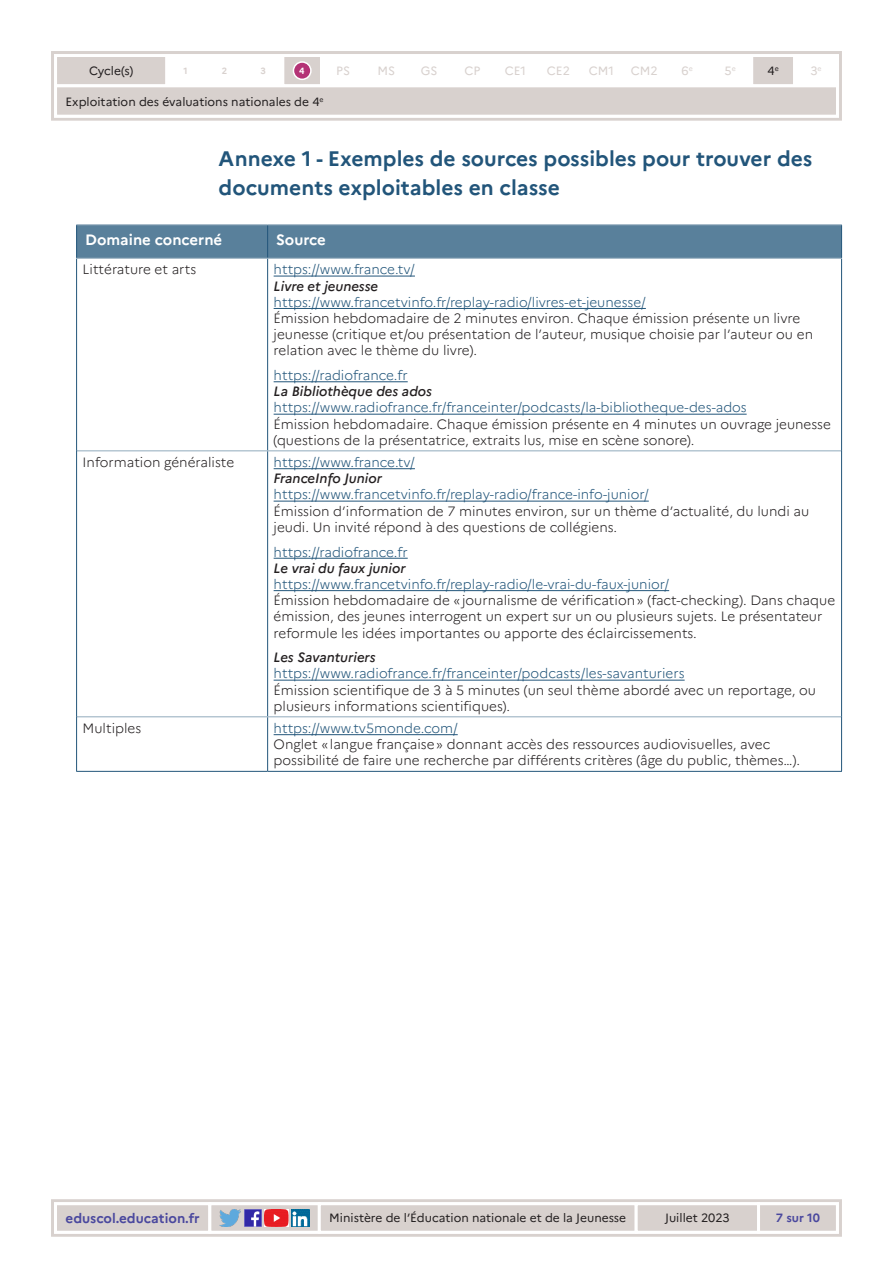
<style>
.page{position:relative;width:893px;height:1263px;background:#fff}
.page>*{position:absolute;margin:0;border:0;box-sizing:border-box;transform-origin:0 0}
._02_titre_1{font:700 21px/28.5px "Marianne";color:#22557a}
.Entête_L1{font:700 15px "Marianne";color:#fff}
.Corps{font:300 13.5px/16.2px "Marianne";color:#231f20}
.Corps-2{font:300 13.5px "Marianne";color:#22557a}
.Corps-3{font:italic 500 13.5px "Marianne";color:#231f20}
.t1{font:700 13.5px "Marianne";color:#4a489e}
.t2{font:12px "Marianne";color:#231f20}
.t3{font:12px "Marianne";color:#d8d1ce}
.t4{font:700 12px "Marianne";color:#4a489e}
.t5{font:700 9px "Marianne";color:#d8d1ce}
.t6{font:700 9px "Marianne";color:#fff}
.t7{font:7.05px "Marianne";color:#d8d1ce}
.t8{font:7.05px "Marianne";color:#231f20}
</style>
<div class="page">
<div style="left:51px;top:1199px;width:791px;height:38px;border:3px solid #d8d1ce"></div>
<svg style="left:52px;top:1201px;width:788px;height:34px"></svg>
<div style="left:51px;top:51px;width:791px;height:70px;border:3px solid #d8d1ce"></div>
<svg style="left:53px;top:53px;width:787px;height:66px"></svg>
<div style="left:77px;top:225px;width:764px;height:33px;background:#59809b"></div>
<hr style="left:267px;top:225px;width:1px;height:33px;background:#22557a">
<hr style="left:267px;top:259px;width:1px;height:191px;background:#22557a">
<hr style="left:267px;top:451px;width:1px;height:265px;background:#22557a">
<hr style="left:267px;top:717px;width:1px;height:54px;background:#22557a">
<hr style="left:77px;top:450px;width:191px;height:1px;background:#91aabc">
<hr style="left:268px;top:450px;width:573px;height:1px;background:#91aabc">
<hr style="left:77px;top:716px;width:191px;height:1px;background:#91aabc">
<hr style="left:268px;top:716px;width:573px;height:1px;background:#91aabc">
<hr style="left:76px;top:259px;width:1px;height:192px;background:#22557a">
<hr style="left:841px;top:259px;width:1px;height:192px;background:#22557a">
<hr style="left:76px;top:451px;width:1px;height:266px;background:#22557a">
<hr style="left:841px;top:451px;width:1px;height:266px;background:#22557a">
<hr style="left:76px;top:717px;width:1px;height:54px;background:#22557a">
<hr style="left:841px;top:717px;width:1px;height:54px;background:#22557a">
<hr style="left:76px;top:771px;width:192px;height:1px;background:#22557a">
<hr style="left:268px;top:771px;width:574px;height:1px;background:#22557a">
<hr style="left:76px;top:224px;width:192px;height:1px;background:#91aabc">
<hr style="left:268px;top:224px;width:574px;height:1px;background:#91aabc">
<hr style="left:76px;top:258px;width:192px;height:1px;background:#91aabc">
<hr style="left:268px;top:258px;width:574px;height:1px;background:#91aabc">
<hr style="left:76px;top:225px;width:1px;height:33px;background:#22557a">
<hr style="left:841px;top:225px;width:1px;height:33px;background:#22557a">
<hr style="left:274px;top:276px;width:141px;height:1px;background:#22557a">
<hr style="left:274px;top:308px;width:372px;height:1px;background:#22557a">
<hr style="left:274px;top:381px;width:134px;height:1px;background:#22557a">
<hr style="left:274px;top:414px;width:473px;height:1px;background:#22557a">
<hr style="left:274px;top:468px;width:141px;height:1px;background:#22557a">
<hr style="left:274px;top:501px;width:375px;height:1px;background:#22557a">
<hr style="left:274px;top:558px;width:134px;height:1px;background:#22557a">
<hr style="left:274px;top:590px;width:395px;height:1px;background:#22557a">
<hr style="left:274px;top:680px;width:411px;height:1px;background:#22557a">
<hr style="left:274px;top:734px;width:184px;height:1px;background:#22557a">
<p class="t2" style="left:89px;top:64px;width:46px">Cycle(s)</p>
<p class="t5" style="left:184px;top:65px;width:6px">1</p>
<p class="t3" style="left:336px;top:64px;width:15px">PS</p>
<p class="t3" style="left:377px;top:64px;width:19px">MS</p>
<p class="t3" style="left:421px;top:64px;width:18px">GS</p>
<p class="t3" style="left:464px;top:64px;width:17px">CP</p>
<p class="t3" style="left:505px;top:64px;width:23px">CE1</p>
<p class="t3" style="left:589px;top:64px;width:27px">CM1</p>
<p class="t3" style="left:725px;top:64px;width:9px">5</p>
<p class="t3" style="left:681px;top:64px;width:13px">6<sup>e</sup></p>
<p class="t3" style="left:810px;top:64px;width:13px">3<sup>e</sup></p>
<p class="t3" style="left:547px;top:64px;width:25px">CE2</p>
<p class="t8" style="left:775px;top:64px;width:6px">e</p>
<p class="t3" style="left:631px;top:64px;width:28px">CM2</p>
<p class="t7" style="left:732px;top:64px;width:6px">e</p>
<p class="t2" style="left:767px;top:64px;width:9px">4</p>
<p class="t5" style="left:222px;top:65px;width:7px">2</p>
<p class="t5" style="left:260px;top:65px;width:7px">3</p>
<p class="t6" style="left:299px;top:65px;width:7px">4</p>
<p class="t2" style="left:66px;top:94px;width:260px">Exploitation des évaluations nationales de 4<sup>e</sup></p>
<p class="_02_titre_1" style="left:219px;top:144px;width:595px">Annexe 1 - Exemples de sources possibles pour trouver des documents exploitables en classe</p>
<p class="Entête_L1" style="left:85px;top:230px;width:139px">Domaine concerné</p>
<p class="Entête_L1" style="left:276px;top:230px;width:51px">Source</p>
<p class="Corps" style="left:83px;top:261px;width:115px">Littérature et arts</p>
<p class="Corps-2" style="left:274px;top:261px;width:143px">https://www.france.tv/</p>
<p class="Corps-3" style="left:274px;top:277px;width:106px">Livre et jeunesse</p>
<p class="Corps-2" style="left:274px;top:294px;width:374px">https://www.francetvinfo.fr/replay-radio/livres-et-jeunesse/</p>
<p class="Corps" style="left:274px;top:310px;width:541px">Émission hebdomadaire de 2 minutes environ. Chaque émission présente un livre jeunesse (critique et/ou présentation de l’auteur, musique choisie par l’auteur ou en relation avec le thème du livre).</p>
<p class="Corps-2" style="left:274px;top:367px;width:136px">https://radiofrance.fr</p>
<p class="Corps-3" style="left:274px;top:383px;width:160px">La Bibliothèque des ados</p>
<p class="Corps-2" style="left:274px;top:399px;width:474px">https://www.radiofrance.fr/franceinter/podcasts/la-bibliotheque-des-ados</p>
<p class="Corps" style="left:274px;top:416px;width:559px">Émission hebdomadaire. Chaque émission présente en 4 minutes un ouvrage jeunesse (questions de la présentatrice, extraits lus, mise en scène sonore).</p>
<p class="Corps" style="left:83px;top:454px;width:153px">Information généraliste</p>
<p class="Corps-2" style="left:274px;top:454px;width:143px">https://www.france.tv/</p>
<p class="Corps-3" style="left:274px;top:470px;width:110px">FranceInfo Junior</p>
<p class="Corps-2" style="left:274px;top:486px;width:377px">https://www.francetvinfo.fr/replay-radio/france-info-junior/</p>
<p class="Corps" style="left:274px;top:503px;width:537px">Émission d’information de 7 minutes environ, sur un thème d’actualité, du lundi au jeudi. Un invité répond à des questions de collégiens.</p>
<p class="Corps-2" style="left:274px;top:543px;width:136px">https://radiofrance.fr</p>
<p class="Corps-3" style="left:274px;top:560px;width:134px">Le vrai du faux junior</p>
<p class="Corps-2" style="left:274px;top:576px;width:397px">https://www.francetvinfo.fr/replay-radio/le-vrai-du-faux-junior/</p>
<p class="Corps" style="left:274px;top:592px;width:563px">Émission hebdomadaire de «journalisme de vérification» (fact-checking). Dans chaque émission, des jeunes interrogent un expert sur un ou plusieurs sujets. Le présentateur reformule les idées importantes ou apporte des éclaircissements.</p>
<p class="Corps-3" style="left:274px;top:649px;width:104px">Les Savanturiers</p>
<p class="Corps-2" style="left:274px;top:665px;width:412px">https://www.radiofrance.fr/franceinter/podcasts/les-savanturiers</p>
<p class="Corps" style="left:274px;top:682px;width:544px">Émission scientifique de 3 à 5 minutes (un seul thème abordé avec un reportage, ou plusieurs informations scientifiques).</p>
<p class="Corps" style="left:83px;top:720px;width:60px">Multiples</p>
<p class="Corps-2" style="left:274px;top:720px;width:186px">https://www.tv5monde.com/</p>
<p class="Corps" style="left:274px;top:736px;width:528px">Onglet «langue française» donnant accès des ressources audiovisuelles, avec possibilité de faire une recherche par différents critères (âge du public, thèmes…).</p>
<p class="t1" style="left:66px;top:1210px;width:136px">eduscol.education.fr</p>
<p class="t2" style="left:329px;top:1211px;width:298px">Ministère de l’Éducation nationale et de la Jeunesse</p>
<p class="t2" style="left:665px;top:1211px;width:66px">Juillet 2023</p>
<p class="t4" style="left:776px;top:1211px;width:45px">7 sur 10</p>
</div>
